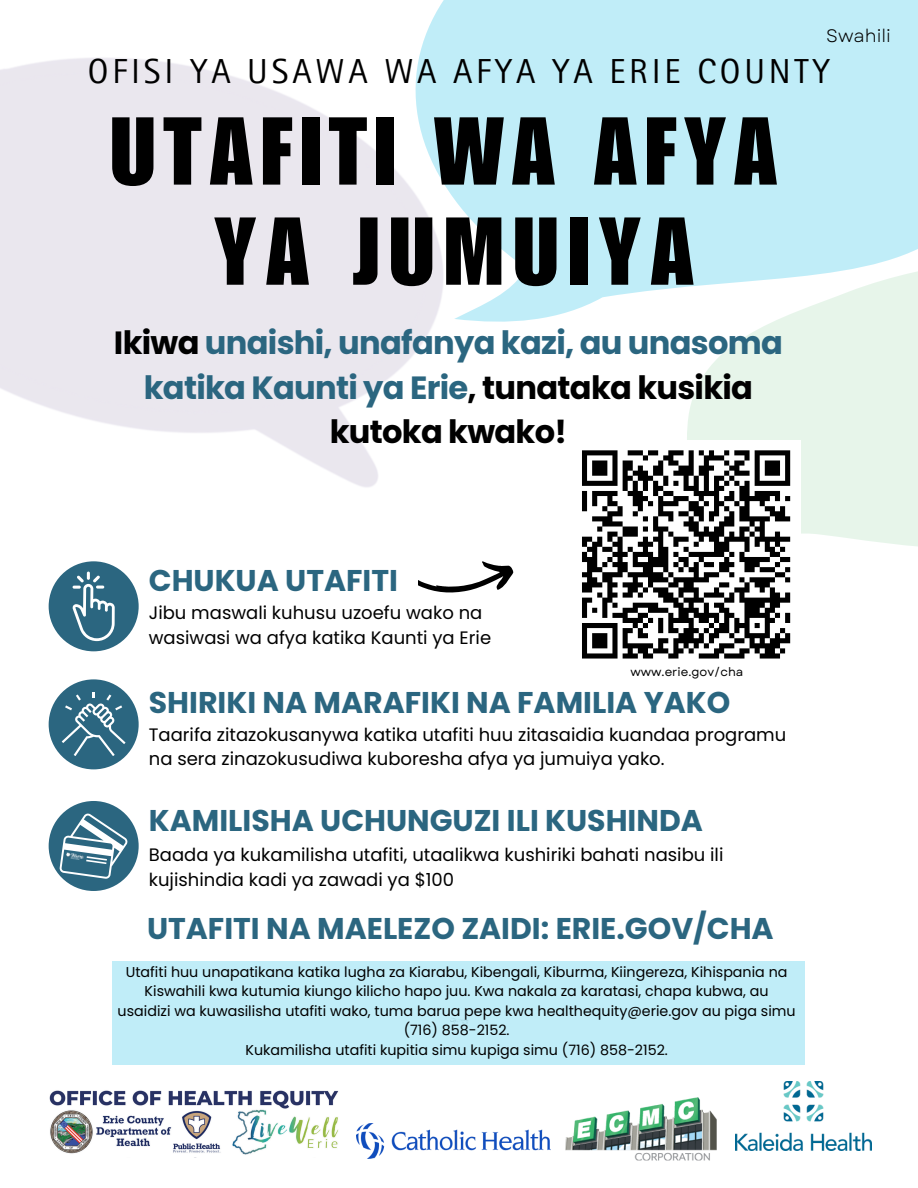
<style>
.page{position:relative;width:918px;height:1188px;background:#fff}
.page>*{position:absolute;margin:0;border:0;box-sizing:border-box;transform-origin:0 0}
.t1{font:94.2px "Impact LT Std";letter-spacing:.085em;color:#000}
.t2{font:94.2px "Impact LT Std";letter-spacing:.105em;color:#000}
.t3{font:34.8px "Rotis Sans Serif Pro";letter-spacing:.11em;color:#000}
.t4{font:700 32.1px/44.8px "Poppins";letter-spacing:-.02em;color:#2b6680;text-align:center}
.t5{font:700 30px "Poppins";color:#2b6680}
.t6{font:18px/24.8px "Poppins";color:#000}
.t7{font:18px "Garet";color:#000}
.t8{font:14.25px/19.6px "Poppins";color:#000;text-align:center}
.t9{font:12px "Garet";color:#000}
.s1{color:#000}
</style>
<div class="page">
<img style="left:565px;top:1097px;width:152px;height:63px">
<img style="left:357px;top:1123px;width:193px;height:35px">
<img style="left:735px;top:1082px;width:136px;height:68px">
<img style="left:49px;top:1090px;width:290px;height:68px">
<svg style="left:687px;top:325px;width:231px;height:222px;background:#e9f5eb"></svg>
<svg style="left:310px;top:0;width:608px;height:325px;fill:#c0edf8"></svg>
<div style="left:49px;top:801px;width:90px;height:90px;background:#2b6680;border-radius:50%"></div>
<svg style="left:59px;top:813px;width:69px;height:66px"></svg>
<img style="left:66px;top:853px;width:18px;height:8px">
<div style="left:49px;top:679px;width:90px;height:90px;background:#2b6680;border-radius:50%"></div>
<svg style="left:62px;top:693px;width:64px;height:63px"></svg>
<div style="left:49px;top:561px;width:90px;height:90px;background:#2b6680;border-radius:50%"></div>
<svg style="left:73px;top:572px;width:42px;height:69px"></svg>
<svg style="left:419px;top:561px;width:95px;height:32px"></svg>
<div style="left:113px;top:961px;width:692px;height:104px;background:#c0edf8"></div>
<div style="left:572px;top:440px;width:228px;height:229px;background:#fff"></div>
<svg style="left:582px;top:450px;width:209px;height:209px"></svg>
<p class="t7" style="left:826px;top:23px;width:66px">Swahili</p>
<h4 class="t3" style="left:88px;top:59px;width:743px">OFISI YA USAWA WA AFYA YA ERIE COUNTY</h4>
<h5 class="t1" style="left:110px;top:117px;width:669px">UTAFITI WA AFYA</h5>
<p class="t2" style="left:214px;top:217px;width:481px">YA JUMUIYA</p>
<p class="t4" style="left:114px;top:320px;width:670px"><span class="s1">Ikiwa</span> unaishi, unafanya kazi, au unasoma katika Kaunti ya Erie<span class="s1">, tunataka kusikia kutoka kwako!</span></p>
<h1 class="t5" style="left:149px;top:560px;width:251px">CHUKUA UTAFITI</h1>
<p class="t6" style="left:149px;top:600px;width:344px">Jibu maswali kuhusu uzoefu wako na wasiwasi wa afya katika Kaunti ya Erie</p>
<h4 class="t9" style="left:630px;top:663px;width:114px">www.erie.gov/cha</h4>
<p class="t5" style="left:149px;top:681px;width:583px">SHIRIKI NA MARAFIKI NA FAMILIA YAKO</p>
<h4 class="t6" style="left:149px;top:722px;width:639px">Taarifa zitazokusanywa katika utafiti huu zitasaidia kuandaa programu na sera zinazokusudiwa kuboresha afya ya jumuiya yako.</h4>
<p class="t5" style="left:149px;top:800px;width:556px">KAMILISHA UCHUNGUZI ILI KUSHINDA</p>
<p class="t6" style="left:149px;top:843px;width:576px">Baada ya kukamilisha utafiti, utaalikwa kushiriki bahati nasibu ili kujishindia kadi ya zawadi ya $100</p>
<h5 class="t5" style="left:147px;top:907px;width:628px">UTAFITI NA MAELEZO ZAIDI: ERIE.GOV/CHA</h5>
<p class="t8" style="left:118px;top:962px;width:680px">Utafiti huu unapatikana katika lugha za Kiarabu, Kibengali, Kiburma, Kiingereza, Kihispania na Kiswahili kwa kutumia kiungo kilicho hapo juu. Kwa nakala za karatasi, chapa kubwa, au usaidizi wa kuwasilisha utafiti wako, tuma barua pepe kwa healthequity@erie.gov au piga simu (716) 858-2152.<br>Kukamilisha utafiti kupitia simu kupiga simu (716) 858-2152.</p>
</div>
